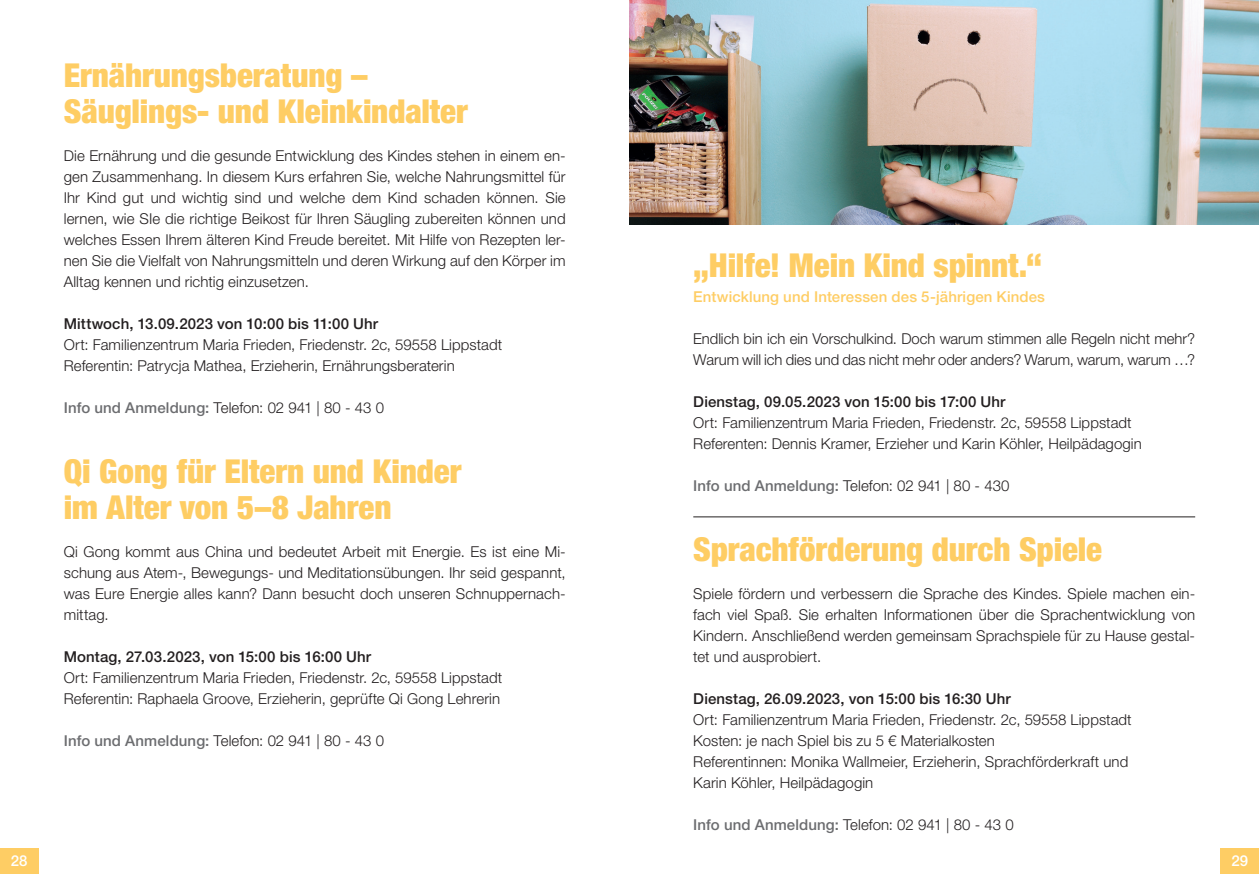
<style>
.page{position:relative;width:1259px;height:893px;background:#fff}
.page>*{position:absolute;margin:0;border:0;box-sizing:border-box;transform-origin:0 0}
.t1{font:900 condensed 33px/36px "Helvetica Neue LT Std";letter-spacing:-.005em;color:#fecd64}
.t2{font:300 15px/21px "Helvetica Neue LT Std";letter-spacing:.005em;color:#231f20}
.t3{font:500 15px "Helvetica Neue LT Std";letter-spacing:.005em;color:#231f20}
.t4{font:500 15px "Helvetica Neue LT Std";letter-spacing:.01em;color:#fecd64}
.t5{font:500 15px "Helvetica Neue LT Std";color:#fff}
.s1{font-weight:500;color:#6c6d70}
</style>
<div class="page">
<hr style="left:693px;top:517px;width:502px;height:1px;background:#231f20">
<img style="left:629px;top:0;width:630px;height:224px">
<div style="left:0;top:848px;width:38px;height:26px;background:#fecd64"></div>
<div style="left:1220px;top:848px;width:39px;height:26px;background:#fecd64"></div>
<h1 class="t1" style="left:64px;top:57px;width:405px">Ernährungsberatung –<br>Säuglings- und Kleinkindalter</h1>
<p class="t2" style="left:64px;top:145px;width:503px;text-align:justify">Die Ernährung und die gesunde Entwicklung des Kindes stehen in einem en&shy;gen Zusammenhang. In diesem Kurs erfahren Sie, welche Nahrungsmittel für Ihr Kind gut und wichtig sind und welche dem Kind schaden können. Sie lernen, wie SIe die richtige Beikost für Ihren Säugling zubereiten können und welches Essen Ihrem älteren Kind Freude bereitet. Mit Hilfe von Rezepten ler&shy;nen Sie die Vielfalt von Nahrungsmitteln und deren Wirkung auf den Körper im Alltag kennen und richtig einzusetzen.</p>
<p class="t3" style="left:64px;top:315px;width:316px">Mittwoch, 13.09.2023 von 10:00 bis 11:00 Uhr</p>
<p class="t2" style="left:64px;top:334px;width:440px">Ort: Familienzentrum Maria Frieden, Friedenstr. 2c, 59558 Lippstadt<br>Referentin: Patrycja Mathea, Erzieherin, Ernährungsberaterin</p>
<p class="t2" style="left:64px;top:397px;width:322px"><span class="s1">Info und Anmeldung:</span> Telefon: 02 941 | 80 - 43 0</p>
<h1 class="t1" style="left:64px;top:453px;width:399px">Qi Gong für Eltern und Kinder im Alter von 5–8 Jahren</h1>
<p class="t2" style="left:64px;top:541px;width:503px;text-align:justify">Qi Gong kommt aus China und bedeutet Arbeit mit Energie. Es ist eine Mi&shy;schung aus Atem-, Bewegungs- und Meditationsübungen. Ihr seid gespannt, was Eure Energie alles kann? Dann besucht doch unseren Schnuppernach&shy;mittag.</p>
<p class="t3" style="left:64px;top:648px;width:309px">Montag, 27.03.2023, von 15:00 bis 16:00 Uhr</p>
<p class="t2" style="left:64px;top:667px;width:440px">Ort: Familienzentrum Maria Frieden, Friedenstr. 2c, 59558 Lippstadt<br>Referentin: Raphaela Groove, Erzieherin, geprüfte Qi Gong Lehrerin</p>
<p class="t2" style="left:64px;top:730px;width:322px"><span class="s1">Info und Anmeldung:</span> Telefon: 02 941 | 80 - 43 0</p>
<h1 class="t1" style="left:693px;top:246px;width:350px">„Hilfe! Mein Kind spinnt.“</h1>
<p class="t4" style="left:693px;top:288px;width:353px">Entwicklung und Interessen des 5-jährigen Kindes</p>
<p class="t2" style="left:693px;top:328px;width:503px">Endlich bin ich ein Vorschulkind. Doch warum stimmen alle Regeln nicht mehr?<br>Warum will ich dies und das nicht mehr oder anders? Warum, warum, warum …?</p>
<p class="t3" style="left:693px;top:393px;width:314px">Dienstag, 09.05.2023 von 15:00 bis 17:00 Uhr</p>
<p class="t2" style="left:693px;top:412px;width:450px">Ort: Familienzentrum Maria Frieden, Friedenstr. 2c, 59558 Lippstadt<br>Referenten: Dennis Kramer, Erzieher und Karin Köhler, Heilpädagogin</p>
<p class="t2" style="left:693px;top:475px;width:318px"><span class="s1">Info und Anmeldung:</span> Telefon: 02 941 | 80 - 430</p>
<h1 class="t1" style="left:693px;top:531px;width:410px">Sprachförderung durch Spiele</h1>
<p class="t2" style="left:693px;top:583px;width:503px;text-align:justify">Spiele fördern und verbessern die Sprache des Kindes. Spiele machen ein&shy;fach viel Spaß. Sie erhalten Informationen über die Sprachentwicklung von Kindern. Anschließend werden gemeinsam Sprachspiele für zu Hause gestal&shy;tet und ausprobiert.</p>
<p class="t3" style="left:693px;top:690px;width:319px">Dienstag, 26.09.2023, von 15:00 bis 16:30 Uhr</p>
<p class="t2" style="left:693px;top:709px;width:440px">Ort: Familienzentrum Maria Frieden, Friedenstr. 2c, 59558 Lippstadt Kosten: je nach Spiel bis zu 5 € Materialkosten<br>Referentinnen: Monika Wallmeier, Erzieherin, Sprachförderkraft und Karin Köhler, Heilpädagogin</p>
<p class="t2" style="left:693px;top:814px;width:322px"><span class="s1">Info und Anmeldung:</span> Telefon: 02 941 | 80 - 43 0</p>
<p class="t5" style="left:11px;top:852px;width:18px">28</p>
<p class="t5" style="left:1231px;top:852px;width:18px">29</p>
</div>
